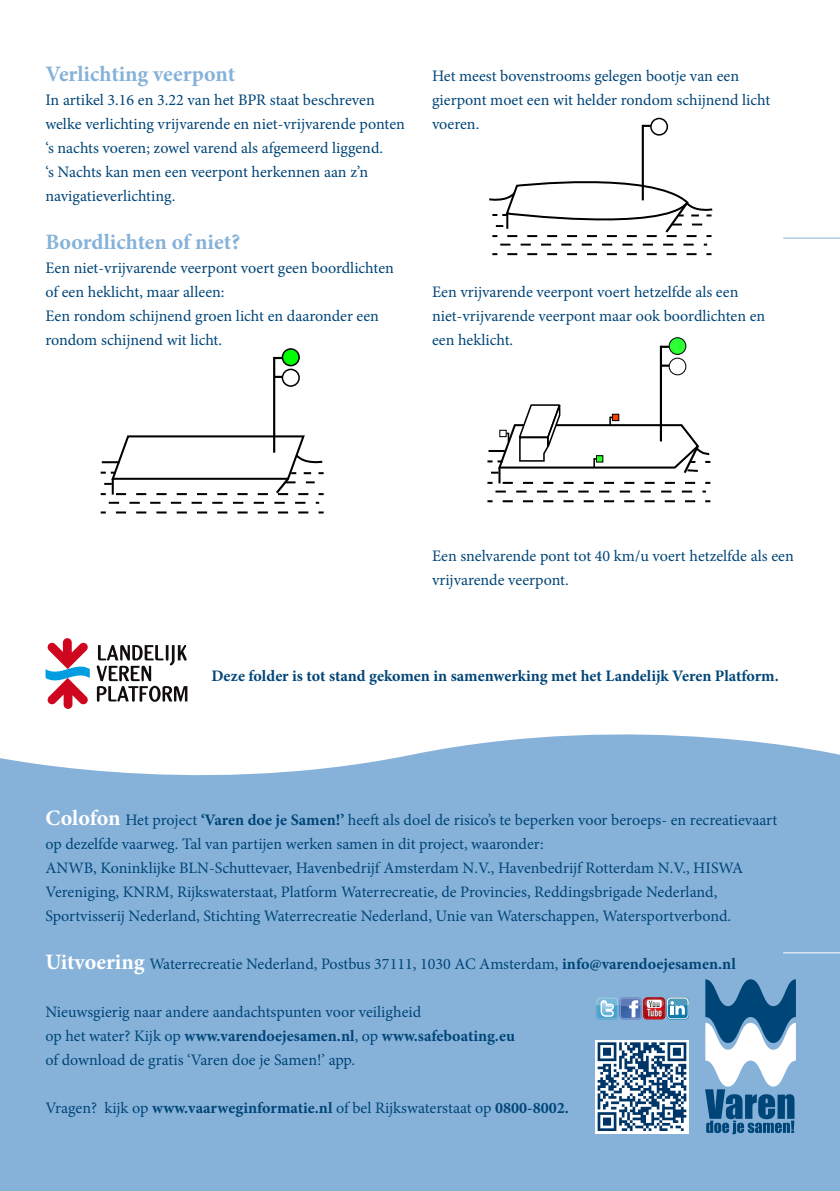
<style>
.page{position:relative;width:840px;height:1191px;background:#fff}
.page>*{position:absolute;margin:0;border:0;box-sizing:border-box;transform-origin:0 0}
.platte_tekst{font:700 22px "Minion Pro";color:#86b2d9}
.platte_tekst-2{font:16px/24px "Minion Pro";color:#004577}
.platte_tekst-3{font:700 16px "Minion Pro";color:#004577}
.s1{font-weight:700;font-size:22px;color:#fff}
.s2{font-weight:700}
</style>
<div class="page">
<svg style="left:97px;top:645px;width:90px;height:57px"></svg>
<svg style="left:45px;top:638px;width:45px;height:71px"></svg>
<svg style="left:643px;top:125px;width:6px;height:2px"></svg>
<hr style="left:641px;top:125px;width:2px;height:75px;background:#000">
<div style="left:649px;top:118px;width:18px;height:18px;border:2px solid #000;border-radius:50%"></div>
<svg style="left:507px;top:253px;width:204px;height:2px"></svg>
<svg style="left:500px;top:244px;width:206px;height:2px"></svg>
<svg style="left:489px;top:170px;width:224px;height:67px"></svg>
<svg style="left:275px;top:357px;width:6px;height:2px"></svg>
<svg style="left:275px;top:376px;width:6px;height:2px"></svg>
<hr style="left:273px;top:357px;width:2px;height:96px;background:#000">
<div style="left:282px;top:349px;width:17px;height:16px;background:#0f0;border-radius:50%"></div>
<div style="left:281px;top:348px;width:19px;height:18px;border:2px solid #000;border-radius:50%"></div>
<div style="left:281px;top:368px;width:19px;height:19px;border:2px solid #000;border-radius:50%"></div>
<svg style="left:116px;top:511px;width:207px;height:2px"></svg>
<svg style="left:109px;top:502px;width:210px;height:2px"></svg>
<svg style="left:101px;top:434px;width:223px;height:62px"></svg>
<svg style="left:661px;top:346px;width:7px;height:2px"></svg>
<svg style="left:661px;top:364px;width:7px;height:3px"></svg>
<hr style="left:659px;top:346px;width:2px;height:95px;background:#000">
<div style="left:668px;top:338px;width:17px;height:16px;background:#2dff35;border-radius:50%"></div>
<div style="left:668px;top:337px;width:18px;height:18px;border:1px solid #000;border-radius:50%"></div>
<div style="left:668px;top:358px;width:18px;height:17px;border:1px solid #000;border-radius:50%"></div>
<svg style="left:502px;top:500px;width:208px;height:2px"></svg>
<svg style="left:495px;top:490px;width:210px;height:2px"></svg>
<svg style="left:487px;top:397px;width:223px;height:87px"></svg>
<div style="left:499px;top:430px;width:7px;height:6px;background:#fff"></div>
<div style="left:499px;top:430px;width:7px;height:7px;border:1px solid #000"></div>
<hr style="left:782px;top:238px;width:57px;height:1px;background:#86b2d9">
<div style="left:0;top:734px;width:839px;height:457px;background:#86b2d9"></div>
<svg style="left:704px;top:979px;width:91px;height:155px"></svg>
<svg style="left:595px;top:1040px;width:93px;height:93px"></svg>
<svg style="left:597px;top:1042px;width:89px;height:89px"></svg>
<svg style="left:595px;top:997px;width:93px;height:22px;background:#8d9ab6"></svg>
<hr style="left:782px;top:952px;width:57px;height:1px;background:#fff">
<p class="platte_tekst" style="left:45px;top:58px;width:191px">Verlichting veerpont</p>
<p class="platte_tekst-2" style="left:45px;top:88px;width:361px">In artikel 3.16 en 3.22 van het BPR staat beschreven welke verlichting vrijvarende en niet-vrijvarende ponten ‘s nachts voeren; zowel varend als afgemeerd liggend.</p>
<p class="platte_tekst-2" style="left:45px;top:160px;width:324px">‘s Nachts kan men een veerpont herkennen aan z’n navigatieverlichting.</p>
<p class="platte_tekst" style="left:45px;top:226px;width:196px">Boordlichten of niet?</p>
<p class="platte_tekst-2" style="left:45px;top:256px;width:350px">Een niet-vrijvarende veerpont voert geen boordlichten of een heklicht, maar alleen:</p>
<p class="platte_tekst-2" style="left:45px;top:304px;width:335px">Een rondom schijnend groen licht en daaronder een rondom schijnend wit licht.</p>
<p class="platte_tekst-2" style="left:432px;top:64px;width:339px">Het meest bovenstrooms gelegen bootje van een gierpont moet een wit helder rondom schijnend licht voeren.</p>
<p class="platte_tekst-2" style="left:432px;top:280px;width:335px">Een vrijvarende veerpont voert hetzelfde als een niet-vrijvarende veerpont maar ook boordlichten en een heklicht.</p>
<p class="platte_tekst-2" style="left:432px;top:544px;width:363px">Een snelvarende pont tot 40 km/u voert hetzelfde als een vrijvarende veerpont.</p>
<p class="platte_tekst-3" style="left:211px;top:664px;width:568px">Deze folder is tot stand gekomen in samenwerking met het Landelijk Veren Platform.</p>
<p class="platte_tekst-2" style="left:45px;top:808px;width:733px"><span class="s1">Colofon</span> Het project <span class="s2">‘Varen doe je Samen!’</span> heeft als doel de risico’s te beperken voor beroeps- en recreatievaart op dezelfde vaarweg. Tal van partijen werken samen in dit project, waaronder:</p>
<p class="platte_tekst-2" style="left:45px;top:856px;width:699px">ANWB, Koninklijke BLN-Schuttevaer, Havenbedrijf Amsterdam N.V., Havenbedrijf Rotterdam N.V., HISWA<br>Vereniging, KNRM, Rijkswaterstaat, Platform Waterrecreatie, de Provincies, Reddingsbrigade Nederland,<br>Sportvisserij Nederland, Stichting Waterrecreatie Nederland, Unie van Waterschappen, Watersportverbond.</p>
<p class="platte_tekst-2" style="left:45px;top:952px;width:691px"><span class="s1">Uitvoering</span> Waterrecreatie Nederland, Postbus 37111, 1030 AC Amsterdam, <span class="s2">info@varendoejesamen.nl</span></p>
<p class="platte_tekst-2" style="left:45px;top:1000px;width:471px">Nieuwsgierig naar andere aandachtspunten voor veiligheid<br>op het water? Kijk op <span class="s2">www.varendoejesamen.nl</span>, op <span class="s2">www.safeboating.eu </span>of download de gratis ‘Varen doe je Samen!’ app.</p>
<p class="platte_tekst-2" style="left:45px;top:1096px;width:524px">Vragen? kijk op <span class="s2">www.vaarweginformatie.nl</span> of bel Rijkswaterstaat op <span class="s2">0800-8002.</span></p>
</div>
